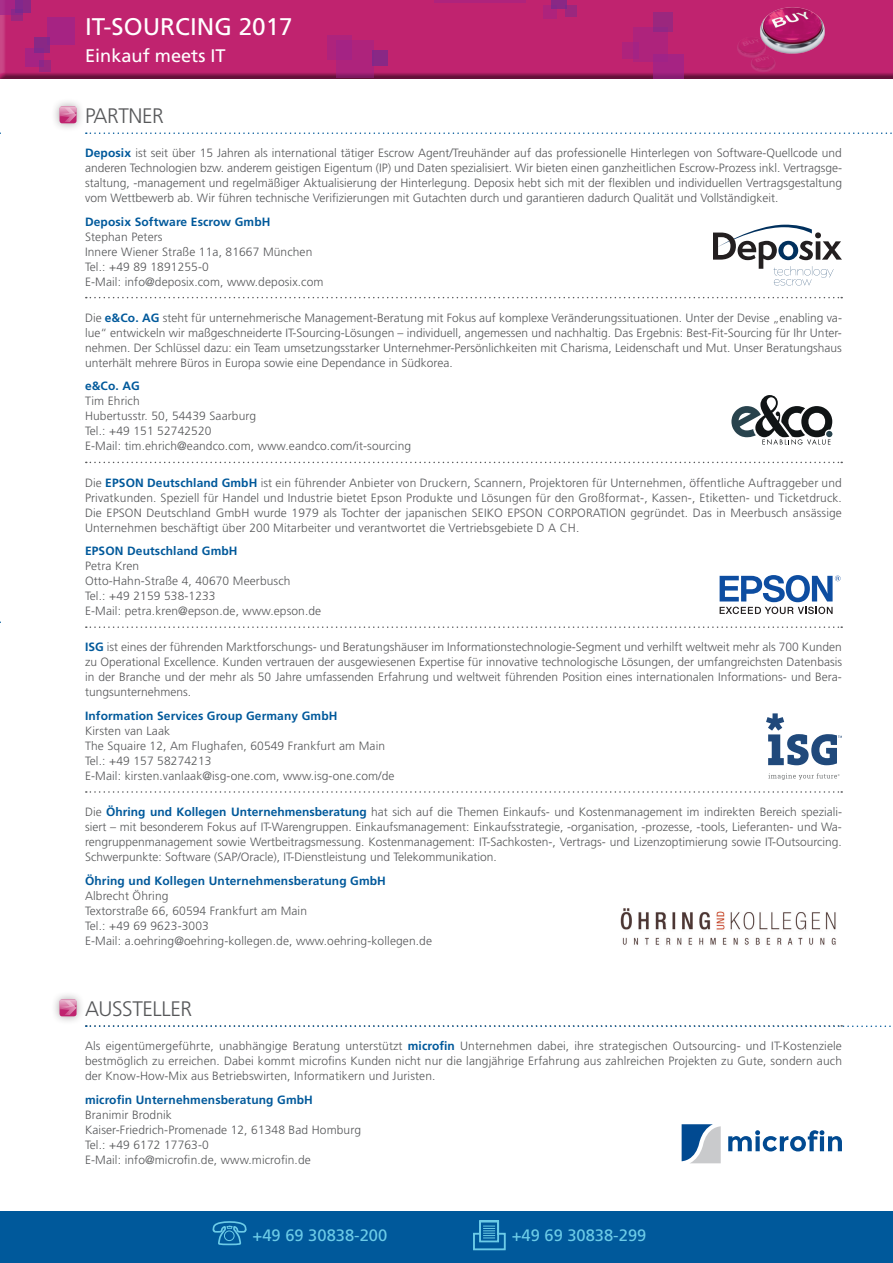
<style>
.page{position:relative;width:893px;height:1263px;background:#fff}
.page>*{position:absolute;margin:0;border:0;box-sizing:border-box;transform-origin:0 0}
.t1{font:24.15px "Frutiger LT Std";color:#fff}
.t2{font:300 21px "Frutiger LT Std";letter-spacing:-.02em;color:#57585a}
.t3{font:18.15px "Frutiger LT Std";color:#fff}
.t4{font:16.5px "Frutiger LT Std";color:#6ccbe7}
.t5{font:300 12px/15px "Frutiger LT Std";letter-spacing:.01em;color:#57585a;text-align:justify}
.t6{font:700 12px "Frutiger LT Std";letter-spacing:.01em;color:#00599b}
.s1{font-weight:700;color:#00599b}
.s2{font-weight:300;color:#57585a}
</style>
<div class="page">
<div style="left:0;top:1212px;width:893px;height:51px;background:#00599b"></div>
<svg style="left:212px;top:1221px;width:35px;height:25px"></svg>
<div style="left:224px;top:1230px;width:10px;height:11px;border:1px solid #6ccbe7;border-radius:50%"></div>
<svg style="left:473px;top:1220px;width:33px;height:31px"></svg>
<div style="left:0;top:0;width:893px;height:80px;background:#231f20;opacity:.55"></div>
<div style="left:327px;top:35px;width:25px;height:25px;background:#ae237c"></div>
<svg style="left:336px;top:40px;width:38px;height:38px"></svg>
<div style="left:372px;top:51px;width:15px;height:15px;background:#892885"></div>
<svg style="left:653px;top:54px;width:30px;height:24px"></svg>
<div style="left:622px;top:42px;width:17px;height:17px;background:#ae237c"></div>
<div style="left:634px;top:27px;width:34px;height:34px;background:linear-gradient(to right,#ad237d,#ac237e)"></div>
<div style="left:653px;top:12px;width:19px;height:20px;background:#9b277e"></div>
<div style="left:543px;top:5px;width:13px;height:13px;background:#ae237c"></div>
<hr style="left:435px;top:0;width:91px;height:2px;background:#99248e">
<div style="left:551px;top:0;width:16px;height:9px;background:#892885"></div>
<div style="left:565px;top:5px;width:11px;height:12px;background:#9b277e"></div>
<svg style="left:0;top:0;width:15px;height:15px"></svg>
<div style="left:15px;top:0;width:16px;height:13px;background:#892885"></div>
<svg style="left:11px;top:9px;width:12px;height:11px"></svg>
<div style="left:47px;top:18px;width:28px;height:27px;background:#a62383"></div>
<div style="left:26px;top:48px;width:18px;height:19px;background:#a62383"></div>
<div style="left:35px;top:37px;width:15px;height:16px;background:#892885"></div>
<svg style="left:39px;top:60px;width:12px;height:12px"></svg>
<img style="left:758px;top:4px;width:71px;height:54px">
<img style="left:735px;top:35px;width:33px;height:24px">
<img style="left:750px;top:54px;width:26px;height:20px">
<svg style="left:86px;top:297px;width:756px;height:1px"></svg>
<svg style="left:86px;top:462px;width:756px;height:1px"></svg>
<svg style="left:86px;top:626px;width:756px;height:2px"></svg>
<svg style="left:86px;top:791px;width:756px;height:2px"></svg>
<svg style="left:713px;top:225px;width:129px;height:60px"></svg>
<svg style="left:731px;top:395px;width:101px;height:50px"></svg>
<svg style="left:720px;top:575px;width:120px;height:39px"></svg>
<svg style="left:768px;top:773px;width:72px;height:7px"></svg>
<svg style="left:766px;top:713px;width:76px;height:52px"></svg>
<img style="left:620px;top:908px;width:216px;height:37px">
<svg style="left:728px;top:1130px;width:114px;height:21px"></svg>
<svg style="left:682px;top:1124px;width:39px;height:39px;background:#7d9cbb"></svg>
<svg style="left:86px;top:132px;width:806px;height:2px"></svg>
<div style="left:51px;top:98px;width:34px;height:34px;background:#231f20;opacity:.4"></div>
<div style="left:60px;top:106px;width:17px;height:17px;background:#c0236f;border-radius:3px"></div>
<svg style="left:60px;top:106px;width:17px;height:16px"></svg>
<svg style="left:86px;top:1025px;width:805px;height:2px"></svg>
<div style="left:51px;top:991px;width:34px;height:34px;background:#231f20;opacity:.4"></div>
<div style="left:60px;top:999px;width:17px;height:17px;background:#c0236f;border-radius:3px"></div>
<svg style="left:60px;top:999px;width:17px;height:16px"></svg>
<h1 class="t1" style="left:85px;top:12px;width:209px">IT-Sourci ng 2017</h1>
<h3 class="t3" style="left:85px;top:45px;width:142px">Einkauf meets IT</h3>
<h2 class="t2" style="left:85px;top:103px;width:80px">Partner</h2>
<p class="t5" style="left:85px;top:146px;width:758px"><span class="s1">Deposix</span> ist seit über 15 Jahren als international tätiger Escrow Agent/Treuhänder auf das professionelle H interlegen von Software-Quellcode und anderen Technologien bzw. anderem geistigen Eigentum (IP) und Daten spezialisiert. Wir bieten einen ganzheitlichen Escrow-Prozess inkl. Vertragsge&shy;staltung, -management und regelmäßiger Aktualisierung der H interlegung. Deposix hebt sich mit der flexiblen und individuellen Vertragsgestaltung vom Wettbewerb ab. Wir führen technische Verifizierungen mit Gutachten durch und garantieren dadurch Qualität und Vollständigkeit.</p>
<p class="t6" style="left:85px;top:214px;width:187px">Deposix Software Escrow GmbH</p>
<p class="t5" style="left:85px;top:229px;width:240px;text-align:left">Stephan Peters<br>Innere Wiener Straße 11a, 81667 M ünchen<br>Tel.: +49 89 1891255-0<br>E-Mail: info@deposix.com, www.deposix.com</p>
<p class="t5" style="left:85px;top:310px;width:758px">Die <span class="s1">e&amp;Co. AG</span> steht für unternehmerische Management-Beratung mit Fokus auf komplexe Veränderungssituationen. U nter der Devise „enabling va&shy;lue“ entwickeln wir maßgeschneiderte IT-Sourcing-Lösungen – individuell, angemessen und nachhaltig. Das Ergebnis: Best-Fit-Sourcing für Ihr U nter&shy;nehmen. Der Schlüssel dazu: ein Team umsetzungsstarker U nternehmer-Persönlichkeiten mit Charisma, Leidenschaft und M ut. U nser Beratungshaus unterhält mehrere Büros in Europa sowie eine Dependance in Südkorea.</p>
<p class="t6" style="left:85px;top:379px;width:56px">e&amp;Co. AG</p>
<p class="t5" style="left:85px;top:394px;width:328px;text-align:left">Tim Ehrich<br>H ubertusstr. 50, 54439 Saarburg<br>Tel.: +49 151 52742520<br>E-Mail: tim.ehrich@eandco.com, www.eandco.com/it-sourcing</p>
<p class="t6" style="left:85px;top:475px;width:36px"><span class="s2">Die</span> Epson</p>
<p class="t5" style="left:85px;top:475px;width:758px;text-indent:62px"><span class="s1">Deutschland GmbH</span> ist ein führender Anbieter von Druckern, Scannern, Projektoren für U nternehmen, öffentliche Auftraggeber und Privatkunden. Speziell für Handel und Industrie bietet Epson Produkte und Lösungen für den Großformat-, Kassen-, Etiketten- und Ticketdruck.<br>Die Epson Deutschland GmbH wurde 1979 als Tochter der japanischen SEI KO EPSON</p>
<p class="t5" style="left:547px;top:505px;width:9px">COR</p>
<p class="t5" style="left:571px;top:505px;width:14px">PORATION</p>
<p class="t5" style="left:630px;top:505px;width:213px">gegründet. Das in Meerbusch ansässige</p>
<p class="t5" style="left:85px;top:520px;width:496px">U nternehmen beschäftigt über 200 M itarbeiter und verantwortet die Vertriebsgebiete D A CH .</p>
<p class="t6" style="left:85px;top:544px;width:16px">Epson</p>
<p class="t6" style="left:127px;top:544px;width:112px">Deutschland GmbH</p>
<p class="t5" style="left:85px;top:559px;width:238px;text-align:left">Petra Kren<br>Otto-Hahn-Straße 4, 40670 Meerbusch<br>Tel.: +49 2159 538-1233<br>E-Mail: petra.kren@epson.de, www.epson.de</p>
<p class="t6" style="left:85px;top:640px;width:7px">isg</p>
<p class="t5" style="left:85px;top:640px;width:758px;text-indent:22px">ist eines der führenden Marktforschungs- und Beratungshäuser im Informationstechnologie-Segment und verhilft weltweit mehr als 700 Kunden zu Operational Excellence. Kunden vertrauen der ausgewiesenen Expertise für innovative technologische Lösungen, der umfangreichsten Datenbasis in der Branche und der mehr als 50 Jahre umfassenden Erfahrung und weltweit führenden Position eines internationalen Informations- und Bera&shy;tungsunternehmens.</p>
<p class="t6" style="left:85px;top:709px;width:254px">Information Services Group Germany GmbH</p>
<p class="t5" style="left:85px;top:723px;width:311px;text-align:left">Kirsten van Laak<br>The Squaire 12, Am Flughafen, 60549 Frankfurt am Main Tel.: +49 157 58274213<br>E-Mail: kirsten.vanlaak@isg-one.com, www.isg-one.com/de</p>
<p class="t5" style="left:85px;top:805px;width:758px">Die <span class="s1">Öhring und Kollegen Unternehmensberatung</span> hat sich auf die Themen Einkaufs- und Kostenmanagement im indirekten Bereich speziali&shy;siert – mit besonderem Fokus auf IT-Warengruppen. Einkaufsmanagement: Einkaufsstrategie, -organisation, -prozesse, -tools, Lieferanten- und Wa&shy;rengruppenmanagement sowie Wertbeitragsmessung. Kostenmanagement: IT-Sachkosten-, Vertrags- und Lizenzoptimierung sowie IT-Outsourcing.<br>Schwerpunkte: Software (SAP/Oracle), IT-Dienstleistung und Telekommunikation.</p>
<p class="t6" style="left:85px;top:873px;width:302px">Öhring und Kollegen Unternehmensberatung GmbH</p>
<p class="t5" style="left:85px;top:888px;width:349px;text-align:left">Albrecht Öhring<br>Textorstraße 66, 60594 Frankfurt am Main<br>Tel.: +49 69 9623-3003<br>E-Mail: a.oehring@oehring-kollegen.de, www.oehring-kollegen.de</p>
<h2 class="t2" style="left:85px;top:996px;width:109px">Aussteller</h2>
<p class="t5" style="left:85px;top:1038px;width:758px">Als eigentümergeführte, unabhängige Beratung unterstützt <span class="s1">microfin</span> U nternehmen dabei, ihre strategischen Outsourcing- und IT-Kostenziele bestmöglich zu erreichen. Dabei kommt microfins Kunden nicht nur die langjährige Erfahrung aus zahlreichen Projekten zu Gute, sondern auch der Know-How-M ix aus Betriebswirten, Informatikern und Juristen.</p>
<p class="t6" style="left:85px;top:1092px;width:229px">microfin Unternehmensberatung GmbH</p>
<p class="t5" style="left:85px;top:1107px;width:278px;text-align:left">Branimir Brodnik<br>Kaiser-Friedrich-Promenade 12, 61348 Bad Homburg Tel.: +49 6172 17763-0<br>E-Mail: info@microfin.de, www.microfin.de</p>
<h3 class="t4" style="left:253px;top:1226px;width:136px">+49 69 30838-200</h3>
<h3 class="t4" style="left:512px;top:1226px;width:136px">+49 69 30838-299</h3>
</div>
